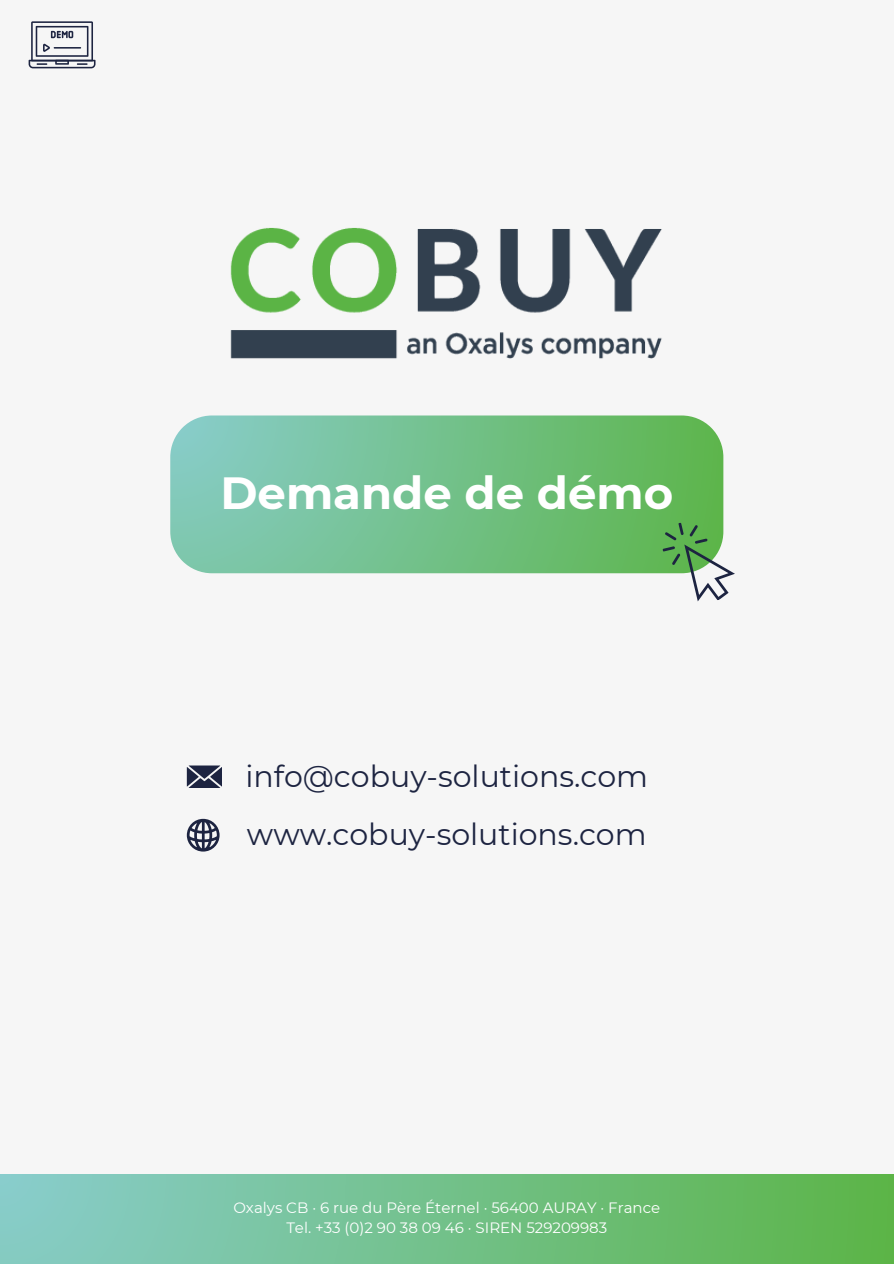
<style>
.page{position:relative;width:894px;height:1264px;background:#fff}
.page>*{position:absolute;margin:0;border:0;box-sizing:border-box;transform-origin:0 0}
.t1{font:700 45px "Montserrat";color:#fff}
.t2{font:30px "Montserrat";color:#1d2441}
.t3{font:15px "Montserrat";color:#fff}
</style>
<div class="page">
<div style="left:0;top:0;width:893px;height:1263px;background:#f6f6f6"></div>
<div style="left:0;top:1174px;width:893px;height:89px;background:linear-gradient(to right,#88cdcb,#5cb447)"></div>
<svg style="left:29px;top:21px;width:66px;height:47px"></svg>
<hr style="left:54px;top:47px;width:27px;height:2px;background:#1d2441">
<img style="left:230px;top:227px;width:432px;height:132px">
<svg style="left:170px;top:415px;width:553px;height:158px;background:#74c18b"></svg>
<svg style="left:662px;top:522px;width:73px;height:80px"></svg>
<svg style="left:187px;top:765px;width:35px;height:23px"></svg>
<svg style="left:187px;top:818px;width:32px;height:33px"></svg>
<p class="t1" style="left:220px;top:465px;width:454px">Demande de démo</p>
<p class="t2" style="left:245px;top:758px;width:404px">info@cobuy-solutions.com</p>
<h1 class="t2" style="left:247px;top:815px;width:401px">www.cobuy-solutions.com</h1>
<p class="t3" style="left:233px;top:1198px;width:428px">Oxalys CB · 6 rue du Père Éternel · 56400 AURAY · France</p>
<p class="t3" style="left:286px;top:1218px;width:322px">Tel. +33 (0)2 90 38 09 46 · SIREN 529209983</p>
</div>
